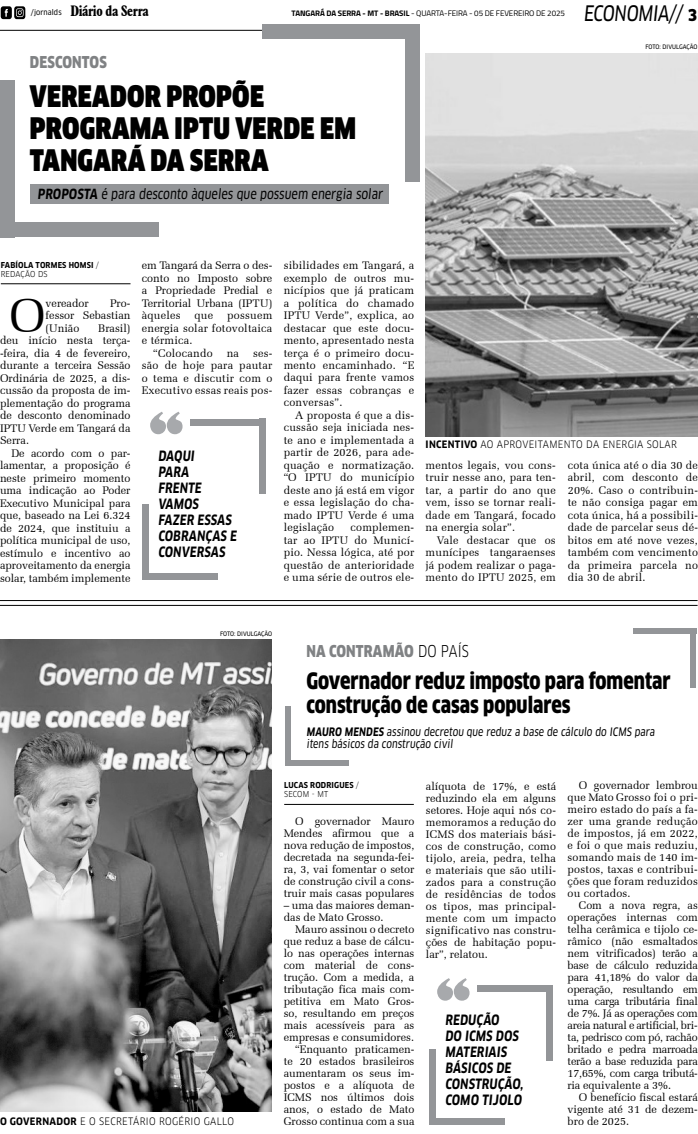
<style>
.page{position:relative;width:698px;height:1134px;background:#fff}
.page>*{position:absolute;margin:0;border:0;box-sizing:border-box;transform-origin:0 0}
.t1{font:47.4px "Zapf Elliptical 711 BT";color:#000}
.t2{font:900 condensed 29px/32px "Clan OT";letter-spacing:.01em;color:#000;scale:.86 1}
.t3{font:900 condensed 22px/24px "Clan OT";color:#000;scale:.86 1}
.t4{font:20.9px "Clan OT Narrow News";color:#000;scale:.86 1}
.t5{font:900 condensed 16px "Clan OT";letter-spacing:.01em;color:#808284;scale:.88 1}
.t6{font:700 condensed 14.6px "Aldine 721 BT";letter-spacing:-.03em;color:#000}
.t7{font:700 condensed 13.9px/16px "Clan OT";color:#000;scale:.86 1}
.t8{font:13.7px "Clan OT Narrow News";color:#000;scale:.88 1}
.t9{font:11.4px/12px "Clan OT Narrow News";color:#000;scale:.88 1}
.t10{font:11px/12.5px "Zapf Elliptical 711 BT";color:#000;text-align:justify}
.t11{font:11px "Zapf Elliptical 711 BT";letter-spacing:.02em;color:#000}
.t12{font:condensed 10px "Clan OT";letter-spacing:.03em;color:#000}
.t13{font:8px "Titillium Web";letter-spacing:-.01em;color:#000}
.t14{font:700 condensed 8px/9px "Clan OT";letter-spacing:.02em;color:#000}
.t15{font:7.5px "Clan OT Narrow News";letter-spacing:.01em;color:#000}
.t16{font:6px "Clan OT Narrow News";letter-spacing:-.005em;color:#000}
.s1{font-weight:700}
.s2{font-family:"Clan OT";font-weight:900;font-stretch:condensed;font-size:16px}
.s3{font-family:"Clan OT";font-weight:700;font-stretch:condensed}
.s4{font-weight:400}
.s5{font-weight:400;color:#000}
</style>
<div class="page">
<div style="left:1px;top:6px;width:11px;height:13px;background:#000;border-radius:3px"></div>
<svg style="left:5px;top:9px;width:3px;height:8px"></svg>
<div style="left:14px;top:6px;width:11px;height:13px;background:#000;border-radius:3px"></div>
<svg style="left:16px;top:8px;width:8px;height:9px"></svg>
<div style="left:285px;top:760px;width:63px;height:6px;background:#939598"></div>
<div style="left:285px;top:706px;width:6px;height:60px;background:#939598"></div>
<hr style="left:0;top:600px;width:697px;height:1px;background:#000">
<hr style="left:0;top:605px;width:697px;height:1px;background:#000">
<hr style="left:284px;top:804px;width:129px;height:1px;background:#000">
<img style="left:0;top:639px;width:271px;height:472px">
<div style="left:428px;top:1118px;width:76px;height:7px;background:#939598"></div>
<div style="left:428px;top:1050px;width:7px;height:75px;background:#939598"></div>
<div style="left:477px;top:985px;width:75px;height:7px;background:#939598"></div>
<div style="left:545px;top:985px;width:7px;height:76px;background:#939598"></div>
<svg style="left:437px;top:978px;width:32px;height:23px"></svg>
<div style="left:632px;top:628px;width:64px;height:6px;background:#939598"></div>
<div style="left:690px;top:628px;width:6px;height:60px;background:#939598"></div>
<hr style="left:0;top:30px;width:349px;height:1px;background:#000">
<div style="left:30px;top:184px;width:358px;height:20px;background:#939598"></div>
<div style="left:1px;top:223px;width:157px;height:14px;background:#939598"></div>
<div style="left:0;top:80px;width:14px;height:157px;background:#939598"></div>
<hr style="left:1px;top:284px;width:129px;height:1px;background:#000">
<img style="left:425px;top:53px;width:272px;height:383px">
<div style="left:262px;top:24px;width:158px;height:15px;background:#939598"></div>
<div style="left:405px;top:24px;width:15px;height:158px;background:#939598"></div>
<div style="left:142px;top:573px;width:75px;height:7px;background:#939598"></div>
<div style="left:142px;top:504px;width:7px;height:76px;background:#939598"></div>
<div style="left:190px;top:419px;width:75px;height:7px;background:#939598"></div>
<div style="left:258px;top:419px;width:7px;height:75px;background:#939598"></div>
<svg style="left:150px;top:412px;width:32px;height:22px"></svg>
<p class="t15" style="left:31px;top:8px;width:32px">/jornalds</p>
<h3 class="t6" style="left:70px;top:1px;width:80px">Diário da Serra</h3>
<p class="t13" style="left:291px;top:7px;width:275px"><span class="s1">TANGARÁ DA SERRA - MT - BRASIL</span> - QUARTA-FEIRA - 05 DE FEVEREIRO DE 2025</p>
<h3 class="t4" style="left:583px;top:1px;width:134px">ECONOMIA// <span class="s2">3</span></h3>
<p class="t16" style="left:645px;top:43px;width:54px">FOTO: DIVULGAÇÃO</p>
<h3 class="t5" style="left:30px;top:53px;width:89px">DESCONTOS</h3>
<h2 class="t2" style="left:30px;top:81px;width:380px">VEREADOR PROPÕE<br>PROGRAMA IPTU VERDE EM<br>TANGARÁ DA SERRA</h2>
<p class="t8" style="left:37px;top:186px;width:395px"><span class="s3">PROPOSTA</span> é para desconto àqueles que possuem energia solar</p>
<p class="t14" style="left:1px;top:260px;width:100px">FABÍOLA TORMES HOMSI <span class="s4">/<br>REDAÇÃO DS</span></p>
<h1 class="t1" style="left:9px;top:287px;width:38px">O</h1>
<p class="t10" style="left:46px;top:296px;width:45px">vereador</p>
<p class="t10" style="left:46px;top:296px;width:86px;text-indent:64px">Pro&shy;fessor Sebastian (União</p>
<p class="t10" style="left:0;top:321px;width:132px;text-indent:98px">Brasil) deu início nesta terça--feira, dia 4 de fevereiro, durante a terceira Sessão Ordinária de 2025, a dis&shy;cussão da proposta de im&shy;plementação do programa de desconto denominado IPTU Verde em Tangará da Serra.</p>
<p class="t10" style="left:0;top:446px;width:132px;text-indent:11px">De acordo com o par&shy;lamentar, a proposição é neste primeiro momento uma indicação ao Poder Executivo Municipal para que, baseado na Lei 6.324 de 2024, que instituiu a política municipal de uso, estímulo e incentivo ao aproveitamento da energia solar, também implemente</p>
<p class="t10" style="left:142px;top:259px;width:132px">em Tangará da Serra o des&shy;conto no Imposto sobre a Propriedade Predial e Territorial Urbana (IPTU) àqueles</p>
<p class="t10" style="left:194px;top:309px;width:20px">que</p>
<p class="t11" style="left:227px;top:309px;width:47px">possuem</p>
<p class="t11" style="left:142px;top:321px;width:132px">energia solar fotovoltaica</p>
<p class="t11" style="left:142px;top:334px;width:52px">e térmica.</p>
<p class="t11" style="left:153px;top:346px;width:61px">“Colocando</p>
<p class="t10" style="left:226px;top:346px;width:14px">na</p>
<p class="t10" style="left:142px;top:346px;width:132px;text-indent:111px">ses&shy;são de hoje para pautar o tema e discutir com o Executivo essas reais pos-</p>
<p class="t7" style="left:158px;top:448px;width:95px">DAQUI<br>PARA<br>FRENTE<br>VAMOS<br>FAZER ESSAS<br>COBRANÇAS E<br>CONVERSAS</p>
<p class="t10" style="left:283px;top:259px;width:132px">sibilidades em Tangará, a exemplo de outros mu&shy;nicípios que já praticam a política do chamado IPTU Verde”, explica, ao destacar que este docu&shy;mento, apresentado nesta terça é o primeiro docu&shy;mento encaminhado. “E daqui para frente vamos fazer essas cobranças e conversas”.</p>
<p class="t10" style="left:283px;top:409px;width:132px;text-indent:11px">A proposta é que a dis&shy;cussão seja iniciada nes&shy;te ano e implementada a partir de 2026, para ade&shy;quação e normatização. “O IPTU do município deste ano já está em vigor e essa legislação do cha&shy;mado IPTU Verde é uma legislação</p>
<p class="t10" style="left:283px;top:521px;width:132px;text-indent:67px">complemen&shy;tar ao IPTU do Municí&shy;pio. Nessa lógica, até por questão de anterioridade e uma série de outros ele-</p>
<p class="t12" style="left:425px;top:438px;width:253px"><span class="s1">INCENTIVO</span> AO APROVEITAMENTO DA ENERGIA SOLAR</p>
<p class="t10" style="left:425px;top:459px;width:132px">mentos legais, vou cons&shy;truir nesse ano, para ten&shy;tar, a partir do ano que vem, isso se tornar reali&shy;dade em Tangará, focado na energia solar”.</p>
<p class="t10" style="left:425px;top:534px;width:132px;text-indent:11px">Vale destacar que os munícipes tangaraenses já podem realizar o paga&shy;mento do IPTU 2025, em</p>
<p class="t10" style="left:567px;top:459px;width:132px">cota única até o dia 30 de abril, com desconto de 20%. Caso o contribuin&shy;te não consiga pagar em cota única, há a possibili&shy;dade de parcelar seus dé&shy;bitos em até nove vezes, também com vencimento da primeira parcela no dia 30 de abril.</p>
<p class="t16" style="left:220px;top:630px;width:54px">FOTO: DIVULGAÇÃO</p>
<h3 class="t5" style="left:306px;top:642px;width:186px">NA CONTRAMÃO <span class="s5">DO PAÍS</span></h3>
<p class="t12" style="left:0;top:1115px;width:235px"><span class="s1">O GOVERNADOR</span> E O SECRETÁRIO ROGÉRIO GALLO</p>
<h3 class="t3" style="left:306px;top:669px;width:425px">Governador reduz imposto para fomentar construção de casas populares</h3>
<p class="t9" style="left:306px;top:726px;width:399px"><span class="s3">MAURO MENDES</span> assinou decretou que reduz a base de cálculo do ICMS para itens básicos da construção civil</p>
<p class="t14" style="left:284px;top:781px;width:76px">LUCAS RODRIGUES <span class="s4">/<br>SECOM - MT</span></p>
<p class="t10" style="left:283px;top:815px;width:132px;line-height:12px;text-indent:11px">O governador Mauro Mendes afirmou que a nova redução de impostos, decretada na segunda-fei&shy;ra, 3, vai fomentar o setor de construção civil a cons&shy;truir mais casas populares</p>
<p class="t10" style="left:283px;top:899px;width:132px;line-height:12px">– uma das maiores deman&shy;das de Mato Grosso.</p>
<p class="t10" style="left:283px;top:923px;width:132px;line-height:12px;text-align:right">Mauro assinou o decreto que reduz a base de cálcu&shy;lo nas operações internas com material de cons&shy;trução. Com a medida, a tributação fica mais com&shy;petitiva em Mato Gros&shy;so, resultando em preços mais acessíveis para as empresas e consumidores. “Enquanto praticamen&shy;te 20 estados brasileiros aumentaram os seus im&shy;postos e a alíquota de<br>ICMS nos últimos dois anos, o estado de Mato<br>Grosso continua com a sua</p>
<p class="t10" style="left:426px;top:780px;width:132px;line-height:12px">alíquota de 17%, e está reduzindo ela em alguns setores. Hoje aqui nós co&shy;memoramos a redução do ICMS dos materiais bási&shy;cos de construção, como tijolo, areia, pedra, telha e materiais que são utili&shy;zados para a construção de residências de todos os tipos, mas principal&shy;mente com um impacto significativo nas constru&shy;ções de habitação popu&shy;lar”, relatou.</p>
<p class="t10" style="left:567px;top:779px;width:132px;line-height:12px;text-indent:11px">O governador lembrou que Mato Grosso foi o pri&shy;meiro estado do país a fa&shy;zer uma grande redução de impostos, já em 2022, e foi o que mais reduziu, somando mais de 140 im&shy;postos, taxas e contribui&shy;ções que foram reduzidos ou cortados.</p>
<p class="t10" style="left:567px;top:899px;width:132px;line-height:12px;text-indent:11px">Com a nova regra, as operações internas com telha cerâmica e tijolo ce&shy;râmico (não esmaltados nem vitrificados) terão a base de cálculo reduzida para 41,18% do valor da operação, resultando em uma carga tributária final de 7%. Já as operações com areia natural e artificial, bri&shy;ta, pedrisco com pó, rachão britado e pedra marroada terão a base reduzida para 17,65%, com carga tributá&shy;ria equivalente a 3%.</p>
<p class="t10" style="left:567px;top:1091px;width:132px;line-height:12px;text-indent:11px">O benefício fiscal estará vigente até 31 de dezem&shy;bro de 2025.</p>
<p class="t7" style="left:445px;top:1012px;width:94px">REDUÇÃO<br>DO ICMS DOS<br>MATERIAIS<br>BÁSICOS DE<br>CONSTRUÇÃO,<br>COMO TIJOLO</p>
</div>
